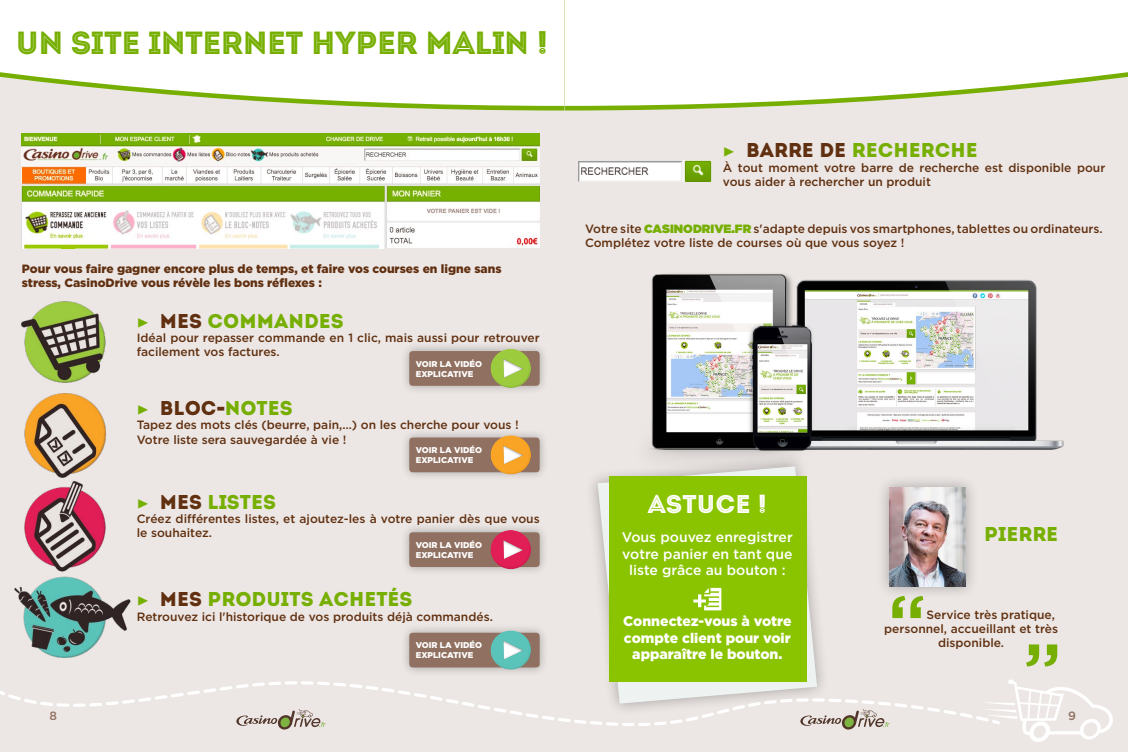
<style>
.page{position:relative;width:1128px;height:752px;background:#ece7e5}
.page>*{position:absolute;margin:0;border:0;box-sizing:border-box;transform-origin:0 0}
.t1{font:500 78px "Gotham";color:#76af01}
.t2{font:32px "Intro Inline";letter-spacing:-.02em;color:#76af01}
.t3{font:25.6px "Intro Inline";color:#fff}
.t4{font:20px "Intro";color:#76af01}
.t5{font:500 14px/16.8px "Gotham";color:#fff;text-align:center}
.t6{font:900 14px/16.8px "Gotham";color:#fff;text-align:center}
.t7{font:500 12px/14.4px "Gotham";color:#613010}
.t8{font:900 12px/14.4px "Gotham";color:#613010}
.t9{font:500 12px "Gotham";color:#907060}
.t10{font:900 8.4px/10.1px "Gotham";color:#fff}
.s1{font-family:"Minion Pro";color:#75b000}
.s2{color:#613010}
.s3{font-family:"Gotham";font-weight:900;color:#613010}
.s4{font-weight:900;color:#76af01}
</style>
<div class="page">
<svg style="left:0;top:681px;width:555px;height:49px"></svg>
<svg style="left:569px;top:679px;width:544px;height:63px"></svg>
<svg style="left:352px;top:106px;width:212px;height:5px"></svg>
<svg style="left:564px;top:106px;width:211px;height:5px"></svg>
<svg style="left:0;top:0;width:564px;height:106px;background:#f9faf4"></svg>
<svg style="left:564px;top:0;width:564px;height:106px;background:#f8faf4"></svg>
<div style="left:585px;top:454px;width:245px;height:263px;background:#000;opacity:.3"></div>
<svg style="left:598px;top:466px;width:219px;height:238px"></svg>
<div style="left:609px;top:476px;width:198px;height:205px;background:#8ac300"></div>
<svg style="left:693px;top:588px;width:28px;height:22px"></svg>
<img style="left:22px;top:134px;width:518px;height:115px">
<img style="left:21px;top:301px;width:85px;height:82px">
<img style="left:24px;top:481px;width:82px;height:91px">
<img style="left:14px;top:576px;width:117px;height:82px">
<img style="left:24px;top:393px;width:82px;height:85px">
<img style="left:578px;top:161px;width:77px;height:20px">
<img style="left:655px;top:161px;width:56px;height:20px">
<img style="left:636px;top:273px;width:428px;height:193px">
<div style="left:876px;top:474px;width:103px;height:126px;background:#000;opacity:.3"></div>
<img style="left:889px;top:488px;width:77px;height:99px">
<div style="left:400px;top:428px;width:149px;height:53px;background:#000;opacity:.3"></div>
<div style="left:409px;top:438px;width:131px;height:34px;background:#907060;border-radius:3px"></div>
<div style="left:490px;top:441px;width:44px;height:34px;background:#000;opacity:.1"></div>
<svg style="left:489px;top:436px;width:37px;height:36px"></svg>
<div style="left:400px;top:342px;width:149px;height:53px;background:#000;opacity:.3"></div>
<div style="left:409px;top:351px;width:131px;height:35px;background:#907060;border-radius:3px"></div>
<div style="left:490px;top:354px;width:44px;height:34px;background:#000;opacity:.1"></div>
<svg style="left:489px;top:349px;width:37px;height:37px"></svg>
<div style="left:400px;top:523px;width:149px;height:53px;background:#000;opacity:.3"></div>
<div style="left:409px;top:532px;width:131px;height:35px;background:#907060;border-radius:3px"></div>
<div style="left:490px;top:536px;width:44px;height:33px;background:#000;opacity:.1"></div>
<svg style="left:489px;top:530px;width:37px;height:37px"></svg>
<div style="left:400px;top:624px;width:149px;height:53px;background:#000;opacity:.3"></div>
<div style="left:409px;top:633px;width:131px;height:34px;background:#907060;border-radius:3px"></div>
<div style="left:490px;top:636px;width:44px;height:34px;background:#000;opacity:.1"></div>
<svg style="left:489px;top:631px;width:37px;height:36px"></svg>
<h2 class="t2" style="left:16px;top:23px;width:534px">UN SITE INTERNET HYPER MALIN !</h2>
<p class="t8" style="left:22px;top:261px;width:481px">Pour vous faire gagner encore plus de temps, et faire vos courses en ligne sans stress, CasinoDrive vous révèle les bons réflexes :</p>
<h3 class="t4" style="left:137px;top:309px;width:209px"><span class="s1">▶</span> <span class="s2">MES</span> COMMANDES</h3>
<p class="t7" style="left:137px;top:330px;width:404px">Idéal pour repasser commande en 1 clic, mais aussi pour retrouver facilement vos factures.</p>
<p class="t10" style="left:416px;top:359px;width:68px">VOIR LA VIDÉO<br>EXPLICATIVE</p>
<h3 class="t4" style="left:137px;top:396px;width:158px"><span class="s1">▶</span> <span class="s2">BLOC</span><span class="s3">-</span>NOTES</h3>
<p class="t7" style="left:137px;top:418px;width:383px">Tapez des mots clés (beurre, pain,…) on les cherche pour vous !<br>Votre liste sera sauvegardée à vie !</p>
<p class="t10" style="left:416px;top:445px;width:68px">VOIR LA VIDÉO<br>EXPLICATIVE</p>
<h3 class="t4" style="left:137px;top:490px;width:141px"><span class="s1">▶</span> <span class="s2">MES</span> LISTES</h3>
<p class="t7" style="left:137px;top:511px;width:404px">Créez différentes listes, et ajoutez-les à votre panier dès que vous le souhaitez.</p>
<p class="t10" style="left:416px;top:540px;width:68px">VOIR LA VIDÉO<br>EXPLICATIVE</p>
<h3 class="t4" style="left:137px;top:587px;width:277px"><span class="s1">▶</span> <span class="s2">MES</span> PRODUITS ACHETÉS</h3>
<p class="t7" style="left:137px;top:609px;width:358px">Retrouvez ici l'historique de vos produits déjà commandés.</p>
<p class="t10" style="left:416px;top:640px;width:68px">VOIR LA VIDÉO<br>EXPLICATIVE</p>
<h3 class="t4" style="left:723px;top:138px;width:256px"><span class="s1">▶</span> <span class="s2">BARRE DE</span> RECHERCHE</h3>
<p class="t7" style="left:723px;top:160px;width:384px">À tout moment votre barre de recherche est disponible pour vous aider à rechercher un produit</p>
<p class="t7" style="left:585px;top:221px;width:519px">Votre site <span class="s4">CASINODRIVE.FR</span> s'adapte depuis vos smartphones, tablettes ou ordinateurs.<br>Complétez votre liste de courses où que vous soyez !</p>
<h3 class="t3" style="left:648px;top:489px;width:121px">ASTUCE !</h3>
<p class="t5" style="left:622px;top:528px;width:172px">Vous pouvez enregistrer votre panier en tant que liste grâce au bouton :</p>
<p class="t6" style="left:623px;top:612px;width:170px">Connectez-vous à votre compte client pour voir apparaître le bouton.</p>
<h3 class="t4" style="left:984px;top:522px;width:76px">PIERRE</h3>
<h1 class="t1" style="left:887px;top:572px;width:41px">“</h1>
<p class="t7" style="left:926px;top:607px;width:130px">Service très pratique,</p>
<p class="t7" style="left:884px;top:621px;width:175px">personnel, accueillant et très</p>
<p class="t7" style="left:938px;top:636px;width:68px">disponible.</p>
<h1 class="t1" style="left:1023px;top:620px;width:41px">”</h1>
<p class="t9" style="left:50px;top:708px;width:9px">8</p>
<p class="t9" style="left:1068px;top:708px;width:9px">9</p>
</div>
